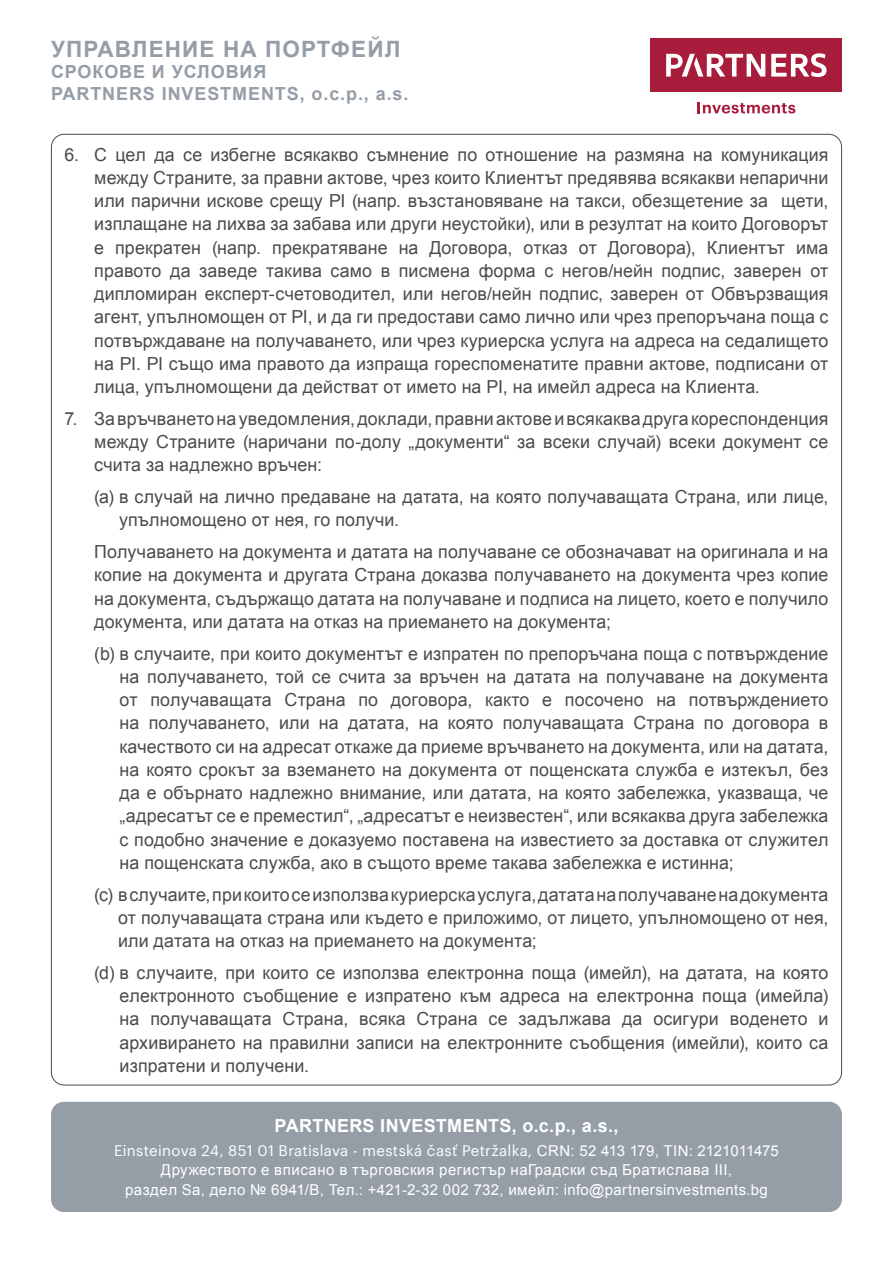
<style>
.page{position:relative;width:893px;height:1263px;background:#fff}
.page>*{position:absolute;margin:0;border:0;box-sizing:border-box;transform-origin:0 0}
.t1{font:700 22.5px "Arial";letter-spacing:.05em;color:#959ea7}
.t2{font:18px/23.2px "Arial";letter-spacing:.005em;color:#4a4b4e;text-align:justify}
.t3{font:700 18px/21.6px "Arial";letter-spacing:.05em;color:#959ea7}
.t4{font:700 18px "Arial";letter-spacing:.015em;color:#fff}
.t5{font:15px/19.5px "Arial";letter-spacing:.035em;color:#fff;text-align:center}
.t6{font:15px "Graphik";letter-spacing:.02em;color:#fff}
.s1{font-family:"Arial"}
</style>
<div class="page">
<div style="left:651px;top:38px;width:191px;height:54px;background:#a81d3c"></div>
<svg style="left:771px;top:53px;width:55px;height:24px"></svg>
<svg style="left:666px;top:54px;width:99px;height:23px"></svg>
<svg style="left:698px;top:102px;width:97px;height:11px"></svg>
<div style="left:51px;top:1102px;width:791px;height:110px;background:#959ea7;border-radius:13px"></div>
<p class="t1" style="left:51px;top:34px;width:351px">УПРАВЛЕНИЕ НА ПОРТФЕЙЛ</p>
<p class="t3" style="left:51px;top:62px;width:359px">СРОКОВЕ И УСЛОВИЯ<br>PARTNERS INVESTMENTS, o.c.p., a.s.</p>
<p class="t2" style="left:94px;top:143px;width:736px;text-indent:-30px">6. С цел да се избегне всякакво съмнение по отношение на размяна на комуникация между Страните, за правни актове, чрез които Клиентът предявява всякакви непарични или парични искове срещу PI (напр. възстановяване на такси, обезщетение за щети, изплащане на лихва за забава или други неустойки), или в резултат на които Договорът е прекратен (напр. прекратяване на Договора, отказ от Договора), Клиентът има правото да заведе такива само в писмена форма с негов/нейн подпис, заверен от дипломиран експерт-счетоводител, или негов/нейн подпис, заверен от Обвързващия агент, упълномощен от PI, и да ги предостави само лично или чрез препоръчана поща с потвърждаване на получаването, или чрез куриерска услуга на адреса на седалището на PI. PI също има правото да изпраща гореспоменатите правни актове, подписани от лица, упълномощени да действат от името на PI, на имейл адреса на Клиента.</p>
<p class="t2" style="left:94px;top:407px;width:736px;text-indent:-30px">7. За връчването на уведомления, доклади, правни актове и всякаква друга кореспонденция между Страните (наричани по-долу „документи“ за всеки случай) всеки документ се счита за надлежно връчен:</p>
<p class="t2" style="left:119px;top:485px;width:711px;text-indent:-25px">(a) в случай на лично предаване на датата, на която получаващата Страна, или лице, упълномощено от нея, го получи.</p>
<p class="t2" style="left:94px;top:540px;width:736px">Получаването на документа и датата на получаване се обозначават на оригинала и на копие на документа и другата Страна доказва получаването на документа чрез копие на документа, съдържащо датата на получаване и подписа на лицето, което е получило документа, или датата на отказ на приемането на документа;</p>
<p class="t2" style="left:120px;top:642px;width:710px;text-indent:-25px">(b) в случаите, при които документът е изпратен по препоръчана поща с потвърждение на получаването, той се счита за връчен на датата на получаване на документа от получаващата Страна по договора, както е посочено на потвърждението на получаването, или на датата, на която получаващата Страна по договора в качеството си на адресат откаже да приеме връчването на документа, или на датата, на която срокът за вземането на документа от пощенската служба е изтекъл, без да е обърнато надлежно внимание, или датата, на която забележка, указваща, че „адресатът се е преместил“, „адресатът е неизвестен“, или всякаква друга забележка с подобно значение е доказуемо поставена на известието за доставка от служител на пощенската служба, ако в същото време такава забележка е истинна;</p>
<p class="t2" style="left:118px;top:883px;width:712px;text-indent:-24px">(c) в случаите, при които се използва куриерска услуга, датата на получаване на документа от получаващата страна или където е приложимо, от лицето, упълномощено от нея, или датата на отказ на приемането на документа;</p>
<p class="t2" style="left:120px;top:961px;width:710px;text-indent:-25px">(d) в случаите, при които се използва електронна поща (имейл), на датата, на която електронното съобщение е изпратено към адреса на електронна поща (имейла) на получаващата Страна, всяка Страна се задължава да осигури воденето и архивирането на правилни записи на електронните съобщения (имейли), които са изпратени и получени.</p>
<p class="t4" style="left:275px;top:1114px;width:345px">PARTNERS INVESTMENTS, o.c.p., a.s.,</p>
<p class="t6" style="left:114px;top:1139px;width:666px">Einsteinova 24, 851 01 Bratislava - mestská časť Petržalka, <span class="s1">CRN: 52 413 179, TIN: 2121011475</span></p>
<p class="t5" style="left:125px;top:1160px;width:644px">Дружеството е вписано в търговския регистър наГрадски съд Братислава III,<br>раздел Sa, дело № 6941/B, Тел.: +421-2-32 002 732, имейл: info@partnersinvestments.bg</p>
</div>
